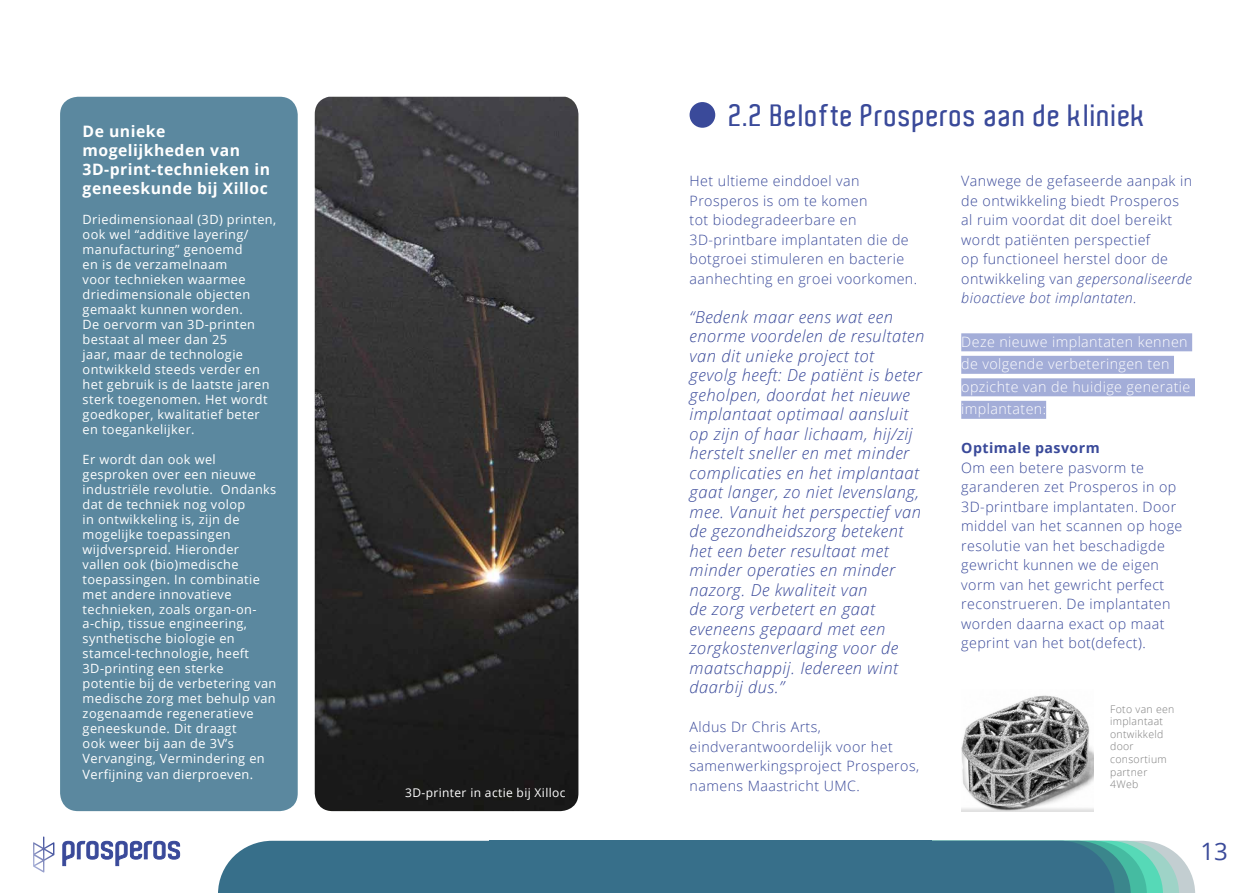
<style>
.page{position:relative;width:1259px;height:893px;background:#fff}
.page>*{position:absolute;margin:0;border:0;box-sizing:border-box;transform-origin:0 0}
.t1{font:600 30px "Aldo";letter-spacing:.03em;color:#3a4a9a}
.t2{font:24px "Open Sans";color:#3a4a9a}
.t3{font:italic 300 16.5px/19.5px "Open Sans";letter-spacing:.03em;color:#3a4a9a}
.t4{font:700 15.75px/18.9px "Open Sans";letter-spacing:.03em;color:#fff}
.t5{font:300 14.25px/19.5px "Open Sans";letter-spacing:.03em;color:#3a4a9a}
.t6{font:300 14.25px/22.5px "Open Sans";letter-spacing:.03em;color:#fff}
.t7{font:700 14.25px "Open Sans";letter-spacing:.03em;color:#3a4a9a}
.t8{font:12.75px/15px "Open Sans";letter-spacing:.03em;color:#fff}
.t9{font:12px "Open Sans";letter-spacing:.03em;color:#fff}
.t10{font:300 10.5px/12.6px "Open Sans";letter-spacing:.03em;color:#7c7c7c}
.s1{font-style:italic}
</style>
<div class="page">
<img style="left:315px;top:97px;width:263px;height:714px">
<div style="left:218px;top:841px;width:271px;height:52px;background:#376f8a"></div>
<div style="left:60px;top:97px;width:238px;height:714px;background:#5b889f;border-radius:18px"></div>
<svg style="left:62px;top:841px;width:118px;height:25px"></svg>
<svg style="left:33px;top:836px;width:21px;height:36px"></svg>
<svg style="left:931px;top:841px;width:264px;height:52px"></svg>
<div style="left:489px;top:841px;width:442px;height:52px;background:#376f8a"></div>
<div style="left:961px;top:333px;width:231px;height:18px;background:#a3add8"></div>
<div style="left:961px;top:356px;width:213px;height:18px;background:#a3add8"></div>
<div style="left:961px;top:378px;width:234px;height:18px;background:#a3add8"></div>
<div style="left:961px;top:401px;width:85px;height:18px;background:#a3add8"></div>
<div style="left:689px;top:102px;width:26px;height:26px;background:#3a4a9a;border-radius:50%"></div>
<img style="left:961px;top:695px;width:132px;height:116px">
<p class="t4" style="left:83px;top:122px;width:189px">De unieke mogelijkheden van<br>3D-print-technieken in geneeskunde bij Xilloc</p>
<p class="t8" style="left:83px;top:211px;width:195px">Driedimensionaal (3D) printen, ook wel “additive layering/ manufacturing” genoemd<br>en is de verzamelnaam<br>voor technieken waarmee driedimensionale objecten gemaakt kunnen worden.<br>De oervorm van 3D-printen bestaat al meer dan 25<br>jaar, maar de technologie ontwikkeld steeds verder en het gebruik is de laatste jaren sterk toegenomen. Het wordt goedkoper, kwalitatief beter en toegankelijker.</p>
<p class="t8" style="left:83px;top:451px;width:195px">Er wordt dan ook wel gesproken over een nieuwe industriële revolutie. Ondanks dat de techniek nog volop<br>in ontwikkeling is, zijn de mogelijke toepassingen wijdverspreid. Hieronder vallen ook (bio)medische toepassingen. In combinatie met andere innovatieve technieken, zoals organ-on&shy;a-chip, tissue engineering, synthetische biologie en stamcel-technologie, heeft<br>3D-printing een sterke potentie bij de verbetering van medische zorg met behulp van zogenaamde regeneratieve geneeskunde. Dit draagt<br>ook weer bij aan de 3V’s<br>Vervanging, Vermindering en<br>Verfijning van dierproeven.</p>
<p class="t9" style="left:405px;top:784px;width:162px">3D-printer in actie bij Xilloc</p>
<h1 class="t1" style="left:729px;top:98px;width:418px">2.2 Belofte Prosperos aan de kliniek</h1>
<p class="t5" style="left:689px;top:171px;width:229px">Het ultieme einddoel van<br>Prosperos is om te komen<br>tot biodegradeerbare en<br>3D-printbare implantaten die de botgroei stimuleren en bacterie aanhechting en groei voorkomen.</p>
<p class="t3" style="left:689px;top:306px;width:236px">“Bedenk maar eens wat een enorme voordelen de resultaten van dit unieke project tot gevolg heeft: De patiënt is beter geholpen, doordat het nieuwe implantaat optimaal aansluit op zijn of haar lichaam, hij/zij herstelt sneller en met minder complicaties en het implantaat gaat langer, zo niet levenslang, mee. Vanuit het perspectief van de gezondheidszorg betekent het een beter resultaat met minder operaties en minder nazorg. De kwaliteit van<br>de zorg verbetert en gaat eveneens gepaard met een zorgkostenverlaging voor de maatschappij. Iedereen wint daarbij dus.”</p>
<p class="t5" style="left:689px;top:717px;width:231px">Aldus Dr Chris Arts, eindverantwoordelijk voor het samenwerkingsproject Prosperos, namens Maastricht UMC.</p>
<p class="t5" style="left:961px;top:171px;width:232px">Vanwege de gefaseerde aanpak in de ontwikkeling biedt Prosperos al ruim voordat dit doel bereikt wordt patiënten perspectief<br>op functioneel herstel door de ontwikkeling van <span class="s1">gepersonaliseerde bioactieve bot implantaten.</span></p>
<p class="t6" style="left:961px;top:330px;width:231px">Deze nieuwe implantaten kennen de volgende verbeteringen ten opzichte van de huidige generatie implantaten:</p>
<p class="t7" style="left:961px;top:438px;width:140px">Optimale pasvorm</p>
<p class="t5" style="left:961px;top:457px;width:223px">Om een betere pasvorm te garanderen zet Prosperos in op<br>3D-printbare implantaten. Door middel van het scannen op hoge resolutie van het beschadigde gewricht kunnen we de eigen vorm van het gewricht perfect reconstrueren. De implantaten worden daarna exact op maat geprint van het bot(defect).</p>
<p class="t10" style="left:1110px;top:702px;width:66px">Foto van een implantaat ontwikkeld door consortium partner<br>4Web</p>
<h2 class="t2" style="left:1200px;top:835px;width:29px">13</h2>
</div>
